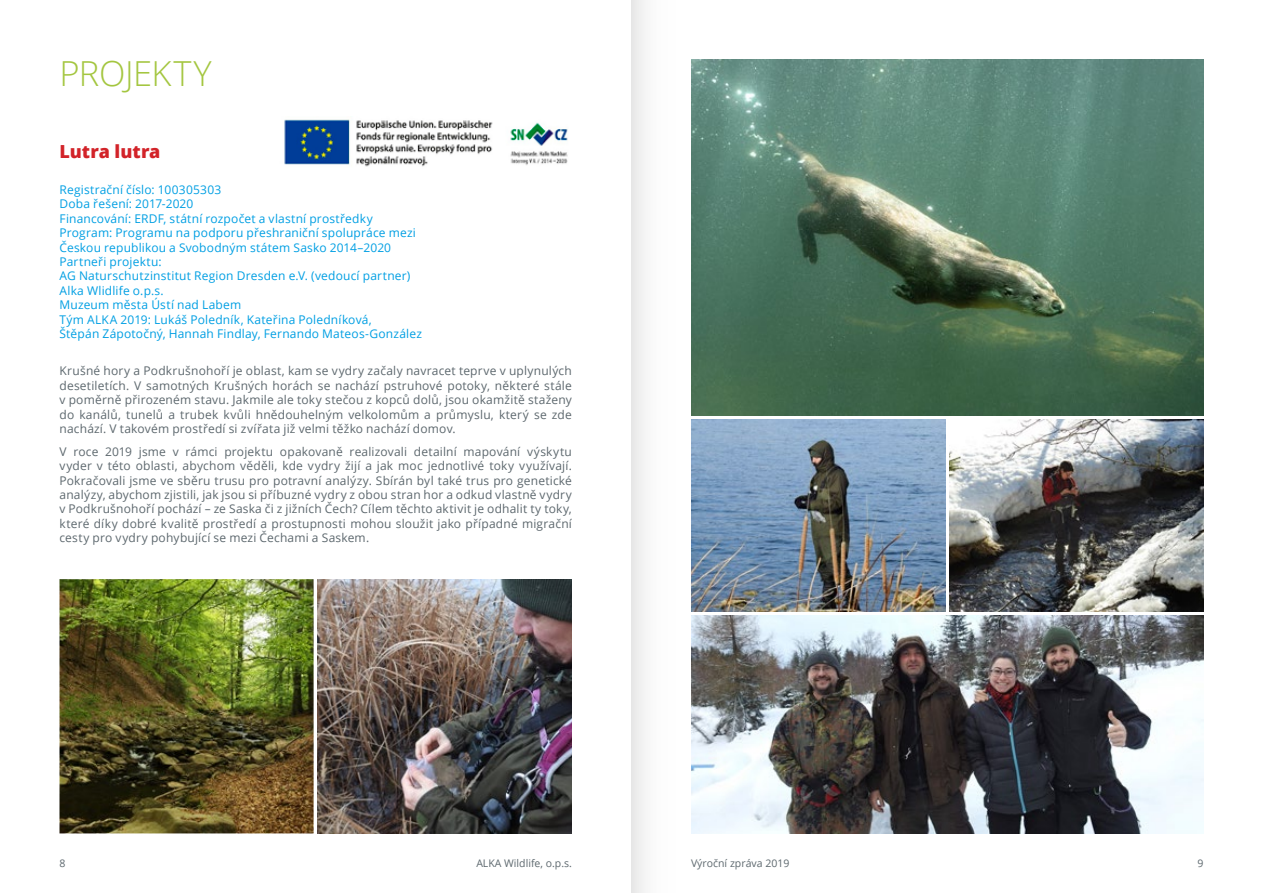
<style>
.page{position:relative;width:1263px;height:893px;background:#fff}
.page>*{position:absolute;margin:0;border:0;box-sizing:border-box;transform-origin:0 0}
.t1{font:300 34.5px "Open Sans";letter-spacing:-.01em;color:#a4c640}
.t2{font:800 18px "Open Sans";color:#d22329}
.t3{font:12px/14.4px "Open Sans";letter-spacing:.015em;color:#5d686e;text-align:justify}
.t4{font:12px/14.4px "Open Sans";letter-spacing:.015em;color:#009fe3}
.t5{font:10.5px "Open Sans";color:#5d686e}
</style>
<div class="page">
<img style="left:59px;top:579px;width:255px;height:254px">
<img style="left:318px;top:579px;width:254px;height:254px">
<img style="left:691px;top:60px;width:512px;height:355px">
<img style="left:691px;top:419px;width:254px;height:192px">
<img style="left:949px;top:419px;width:254px;height:192px">
<img style="left:691px;top:616px;width:512px;height:217px">
<img style="left:284px;top:119px;width:284px;height:48px">
<div style="left:631px;top:0;width:48px;height:893px;background:linear-gradient(to right,#ededed,#fff)"></div>
<h1 class="t1" style="left:59px;top:50px;width:154px">PROJEKTY</h1>
<h2 class="t2" style="left:59px;top:138px;width:103px">Lutra lutra</h2>
<p class="t4" style="left:59px;top:182px;width:364px">Registrační číslo: 100305303<br>Doba řešení: 2017-2020<br>Financování: ERDF, státní rozpočet a vlastní prostředky Program: Programu na podporu přeshraniční spolupráce mezi Českou republikou a Svobodným státem Sasko 2014–2020<br>Partneři projektu:<br>AG Naturschutzinstitut Region Dresden e.V. (vedoucí partner)<br>Alka Wlidlife o.p.s.<br>Muzeum města Ústí nad Labem<br>Tým ALKA 2019: Lukáš Poledník, Kateřina Poledníková,<br>Štěpán Zápotočný, Hannah Findlay, Fernando Mateos-González</p>
<p class="t3" style="left:59px;top:363px;width:514px">Krušné hory a Podkrušnohoří je oblast, kam se vydry začaly navracet teprve v uplynulých desetiletích. V samotných Krušných horách se nachází pstruhové potoky, některé stále v poměrně přirozeném stavu. Jakmile ale toky stečou z kopců dolů, jsou okamžitě staženy do kanálů, tunelů a trubek kvůli hnědouhelným velkolomům a průmyslu, který se zde nachází. V takovém prostředí si zvířata již velmi těžko nachází domov.</p>
<p class="t3" style="left:59px;top:444px;width:514px">V roce 2019 jsme v rámci projektu opakovaně realizovali detailní mapování výskytu vyder v této oblasti, abychom věděli, kde vydry žijí a jak moc jednotlivé toky využívají.<br>Pokračovali jsme ve sběru trusu pro potravní analýzy. Sbírán byl také trus pro genetické analýzy, abychom zjistili, jak jsou si příbuzné vydry z obou stran hor a odkud vlastně vydry v Podkrušnohoří pochází – ze Saska či z jižních Čech? Cílem těchto aktivit je odhalit ty toky, které díky dobré kvalitě prostředí a prostupnosti mohou sloužit jako případné migrační cesty pro vydry pohybující se mezi Čechami a Saskem.</p>
<p class="t5" style="left:60px;top:856px;width:8px">8</p>
<p class="t5" style="left:476px;top:856px;width:97px">ALKA Wildlife, o.p.s.</p>
<p class="t5" style="left:691px;top:856px;width:100px">Výroční zpráva 2019</p>
<p class="t5" style="left:1197px;top:856px;width:8px">9</p>
</div>
